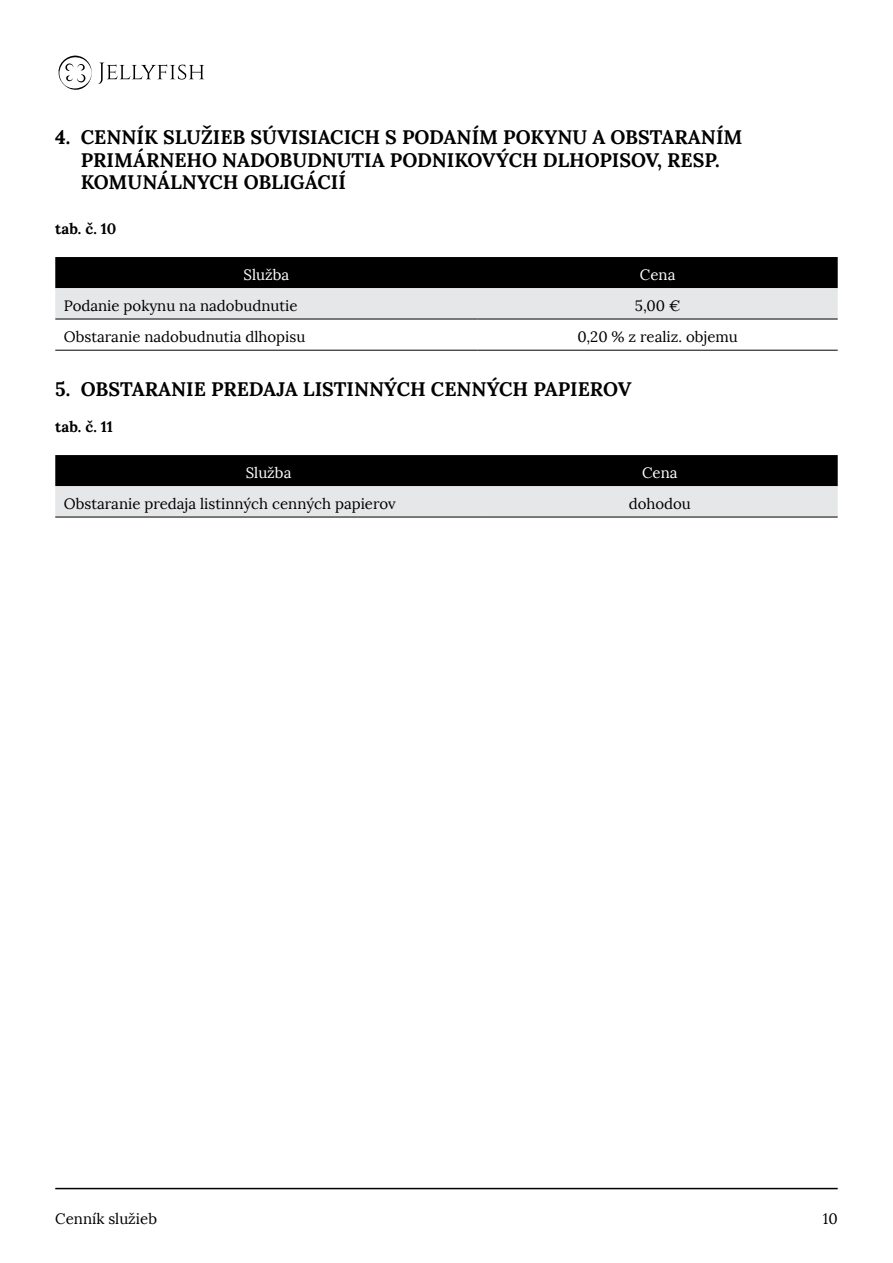
<style>
.page{position:relative;width:893px;height:1263px;background:#fff}
.page>*{position:absolute;margin:0;border:0;box-sizing:border-box;transform-origin:0 0}
.t1{font:700 19.5px/22.5px "Lora";color:#000}
.t2{font:15px "Lora";color:#000}
.t3{font:15px "Lora";color:#fff}
.t4{font:700 15px "Lora";color:#000}
</style>
<div class="page">
<hr style="left:55px;top:1188px;width:783px;height:1px;background:#000">
<svg style="left:58px;top:55px;width:34px;height:35px"></svg>
<svg style="left:98px;top:63px;width:106px;height:21px"></svg>
<svg style="left:55px;top:257px;width:783px;height:62px;background:#717172"></svg>
<hr style="left:55px;top:319px;width:423px;height:1px;background:#000">
<hr style="left:478px;top:319px;width:360px;height:1px;background:#000">
<hr style="left:55px;top:350px;width:423px;height:1px;background:#000">
<hr style="left:478px;top:350px;width:360px;height:1px;background:#000">
<svg style="left:55px;top:455px;width:783px;height:62px;background:#717272"></svg>
<hr style="left:55px;top:517px;width:427px;height:1px;background:#000">
<hr style="left:482px;top:517px;width:356px;height:1px;background:#000">
<p class="t1" style="left:81px;top:126px;width:663px;text-indent:-26px">4. CENNÍK SLUŽIEB SÚVISIACICH S PODANÍM POKYNU A OBSTARANÍM<br>PRIMÁRNEHO NADOBUDNUTIA PODNIKOVÝCH DLHOPISOV, RESP.<br>KOMUNÁLNYCH OBLIGÁCIÍ</p>
<p class="t4" style="left:55px;top:219px;width:63px">tab. č. 10</p>
<p class="t3" style="left:244px;top:265px;width:47px">Služba</p>
<p class="t3" style="left:640px;top:265px;width:37px">Cena</p>
<p class="t2" style="left:64px;top:296px;width:235px">Podanie pokynu na nadobudnutie</p>
<p class="t2" style="left:635px;top:296px;width:47px">5,00 €</p>
<p class="t2" style="left:64px;top:327px;width:243px">Obstaranie nadobudnutia dlhopisu</p>
<p class="t2" style="left:577px;top:327px;width:162px">0,20 % z realiz. objemu</p>
<p class="t1" style="left:55px;top:378px;width:578px">5. OBSTARANIE PREDAJA LISTINNÝCH CENNÝCH PAPIEROV</p>
<p class="t4" style="left:55px;top:417px;width:59px">tab. č. 11</p>
<p class="t3" style="left:246px;top:463px;width:47px">Služba</p>
<p class="t3" style="left:642px;top:463px;width:37px">Cena</p>
<p class="t2" style="left:64px;top:494px;width:333px">Obstaranie predaja listinných cenných papierov</p>
<p class="t2" style="left:629px;top:494px;width:64px">dohodou</p>
<p class="t2" style="left:55px;top:1209px;width:103px">Cenník služieb</p>
<p class="t2" style="left:823px;top:1209px;width:16px">10</p>
</div>
